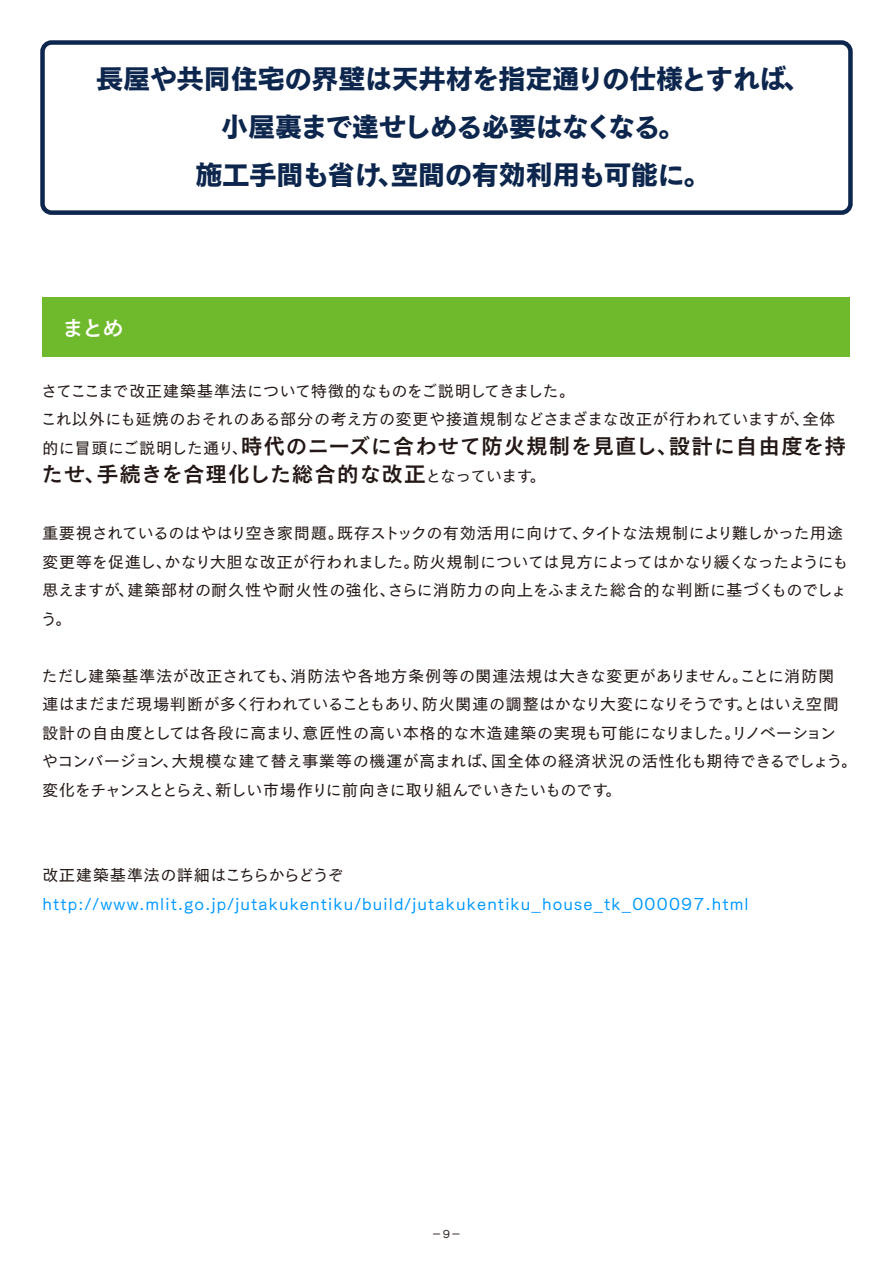
<style>
.page{position:relative;width:893px;height:1263px;background:#fff}
.page>*{position:absolute;margin:0;border:0;box-sizing:border-box;transform-origin:0 0}
.t1{font:27px/48px "New Cezanne Pro N B";letter-spacing:-.01em;color:#0d264d;text-align:center}
.t2{font:21px/28.5px "New Cezanne Pro N DB";letter-spacing:.065em;color:#231815}
.t3{font:21px "New Cezanne Pro N DB";color:#fff}
.t4{font:15.75px/28.5px "New Cezanne Pro N M";letter-spacing:.025em;color:#231815}
.t5{font:15.75px "New Cezanne Pro N M";letter-spacing:.075em;color:#09f}
.t6{font:15.75px "New Cezanne Pro N M";letter-spacing:.045em;color:#231815}
.t7{font:10.5px "New Cezanne Pro N M";color:#231815}
.s1{font-family:"New Cezanne Pro N M";font-size:15.75px}
</style>
<div class="page">
<div style="left:43px;top:298px;width:807px;height:59px;background:#6fba2c"></div>
<div style="left:40px;top:40px;width:813px;height:175px;border:4px solid #0d264d;border-radius:9px"></div>
<h1 class="t1" style="left:96px;top:52px;width:715px">長屋や共同住宅の界壁は天井材を指定通りの仕様とすれば、小屋裏まで達せしめる必要はなくなる。<br>施工手間も省け、空間の有効利用も可能に。</h1>
<h2 class="t3" style="left:63px;top:309px;width:63px">まとめ</h2>
<p class="t4" style="left:40px;top:374px;width:796px">さてここまで改正建築基準法について特徴的なものをご説明してきました。<br>これ以外にも延焼のおそれのある部分の考え方の変更や接道規制などさまざまな改正が行われていますが、全体</p>
<h2 class="t2" style="left:42px;top:429px;width:806px"><span class="s1">的に冒頭にご説明した通り、</span>時代のニーズに合わせて防火規制を見直し、設計に自由度を持たせ、手続きを合理化した総合的な改正<span class="s1">となっています。</span></h2>
<p class="t4" style="left:41px;top:517px;width:809px">重要視されているのはやはり空き家問題。既存ストックの有効活用に向けて、タイトな法規制により難しかった用途変更等を促進し、かなり大胆な改正が行われました。防火規制については見方によってはかなり緩くなったようにも思えますが、建築部材の耐久性や耐火性の強化、さらに消防力の向上をふまえた総合的な判断に基づくものでしょう。</p>
<p class="t4" style="left:42px;top:659px;width:817px">ただし建築基準法が改正されても、消防法や各地方条例等の関連法規は大きな変更がありません。ことに消防関<br>連はまだまだ現場判断が多く行われていることもあり、防火関連の調整はかなり大変になりそうです。とはいえ空間設計の自由度としては各段に高まり、意匠性の高い本格的な木造建築の実現も可能になりました。リノベーション<br>やコンバージョン、大規模な建て替え事業等の機運が高まれば、国全体の経済状況の活性化も期待できるでしょう。変化をチャンスととらえ、新しい市場作りに前向きに取り組んでいきたいものです。</p>
<p class="t6" style="left:42px;top:861px;width:303px">改正建築基準法の詳細はこちらからどうぞ</p>
<p class="t5" style="left:42px;top:890px;width:708px">http://www.mlit.go.jp/jutakukentiku/build/jutakukentiku_house_tk_000097.html</p>
<p class="t7" style="left:431px;top:1225px;width:31px">－9－</p>
</div>
